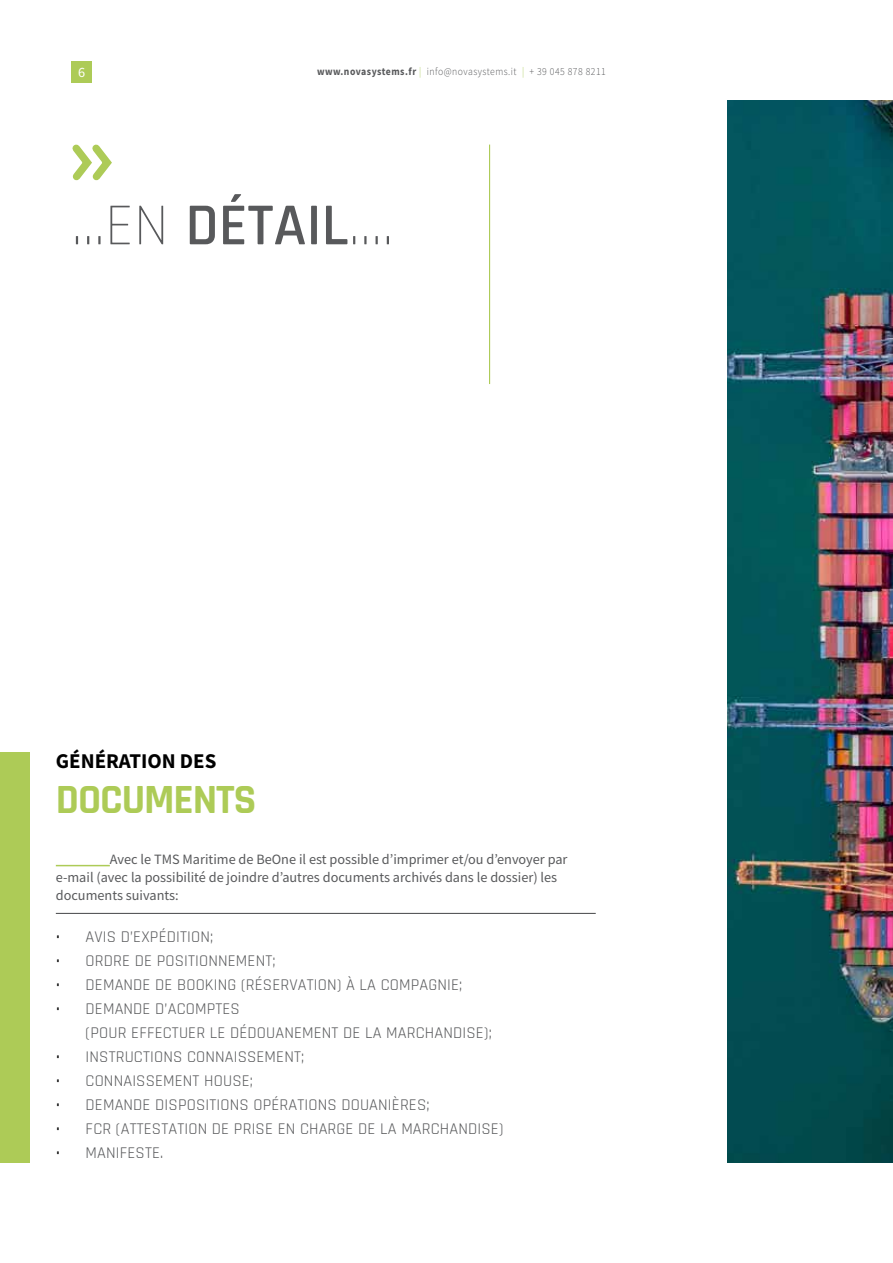
<style>
.page{position:relative;width:893px;height:1263px;background:#fff}
.page>*{position:absolute;margin:0;border:0;box-sizing:border-box;transform-origin:0 0}
.t1{font:300 60px "Rajdhani";color:#58595b}
.t2{font:700 42px "Rajdhani";letter-spacing:-.025em;color:#adcb57}
.t3{font:700 21px "Source Sans Pro";color:#000}
.t4{font:16.5px/24px "Rajdhani";letter-spacing:.01em;color:#58595b}
.t5{font:14.25px/18px "Source Sans Pro";color:#58595b}
.t6{font:14.25px "Source Sans Pro";color:#fff}
.t7{font:300 10.8px "Source Sans Pro";letter-spacing:.05em;color:#58595b;scale:.91 1}
.s1{font-weight:700}
.s2{color:#abcb59}
.s3{font-weight:600}
.s4{color:#000}
</style>
<div class="page">
<img style="left:727px;top:100px;width:166px;height:1062px">
<div style="left:0;top:752px;width:30px;height:410px;background:#adcb57"></div>
<hr style="left:489px;top:145px;width:1px;height:239px;background:#adcb57">
<svg style="left:72px;top:144px;width:40px;height:37px"></svg>
<hr style="left:56px;top:865px;width:54px;height:1px;background:#adcb57">
<hr style="left:56px;top:913px;width:540px;height:1px;background:#58595b">
<div style="left:71px;top:61px;width:21px;height:21px;background:#adcb57"></div>
<p class="t6" style="left:78px;top:63px;width:9px">6</p>
<p class="t7" style="left:317px;top:65px;width:319px"><span class="s1">www.novasystems.fr</span> <span class="s2">|</span> info@novasystems.it <span class="s2">|</span> + 39 045 878 8211</p>
<h1 class="t1" style="left:71px;top:192px;width:324px">...EN <span class="s3">DÉTAIL</span>....</h1>
<p class="t3" style="left:56px;top:746px;width:162px">GÉNÉRATION DES</p>
<h2 class="t2" style="left:56px;top:773px;width:202px">DOCUMENTS</h2>
<p class="t5" style="left:56px;top:850px;width:513px;text-indent:54px">Avec le TMS Maritime de BeOne il est possible d’imprimer et/ou d’envoyer par e-mail (avec la possibilité de joindre d’autres documents archivés dans le dossier) les documents suivants:</p>
<p class="t4" style="left:56px;top:926px;width:159px"><span class="s4">•</span> AVIS D’EXPÉDITION;</p>
<p class="t4" style="left:56px;top:950px;width:221px"><span class="s4">•</span> ORDRE DE POSITIONNEMENT;</p>
<p class="t4" style="left:56px;top:974px;width:408px"><span class="s4">•</span> DEMANDE DE BOOKING (RÉSERVATION) À LA COMPAGNIE;</p>
<p class="t4" style="left:86px;top:998px;width:408px;text-indent:-30px"><span class="s4">•</span> DEMANDE D’ACOMPTES<br>(POUR EFFECTUER LE DÉDOUANEMENT DE LA MARCHANDISE);</p>
<p class="t4" style="left:56px;top:1046px;width:250px"><span class="s4">•</span> INSTRUCTIONS CONNAISSEMENT;</p>
<p class="t4" style="left:56px;top:1070px;width:199px"><span class="s4">•</span> CONNAISSEMENT HOUSE;</p>
<p class="t4" style="left:56px;top:1094px;width:375px"><span class="s4">•</span> DEMANDE DISPOSITIONS OPÉRATIONS DOUANIÈRES;</p>
<p class="t4" style="left:56px;top:1118px;width:449px"><span class="s4">•</span> FCR (ATTESTATION DE PRISE EN CHARGE DE LA MARCHANDISE)</p>
<p class="t4" style="left:56px;top:1142px;width:109px"><span class="s4">•</span> MANIFESTE.</p>
</div>
